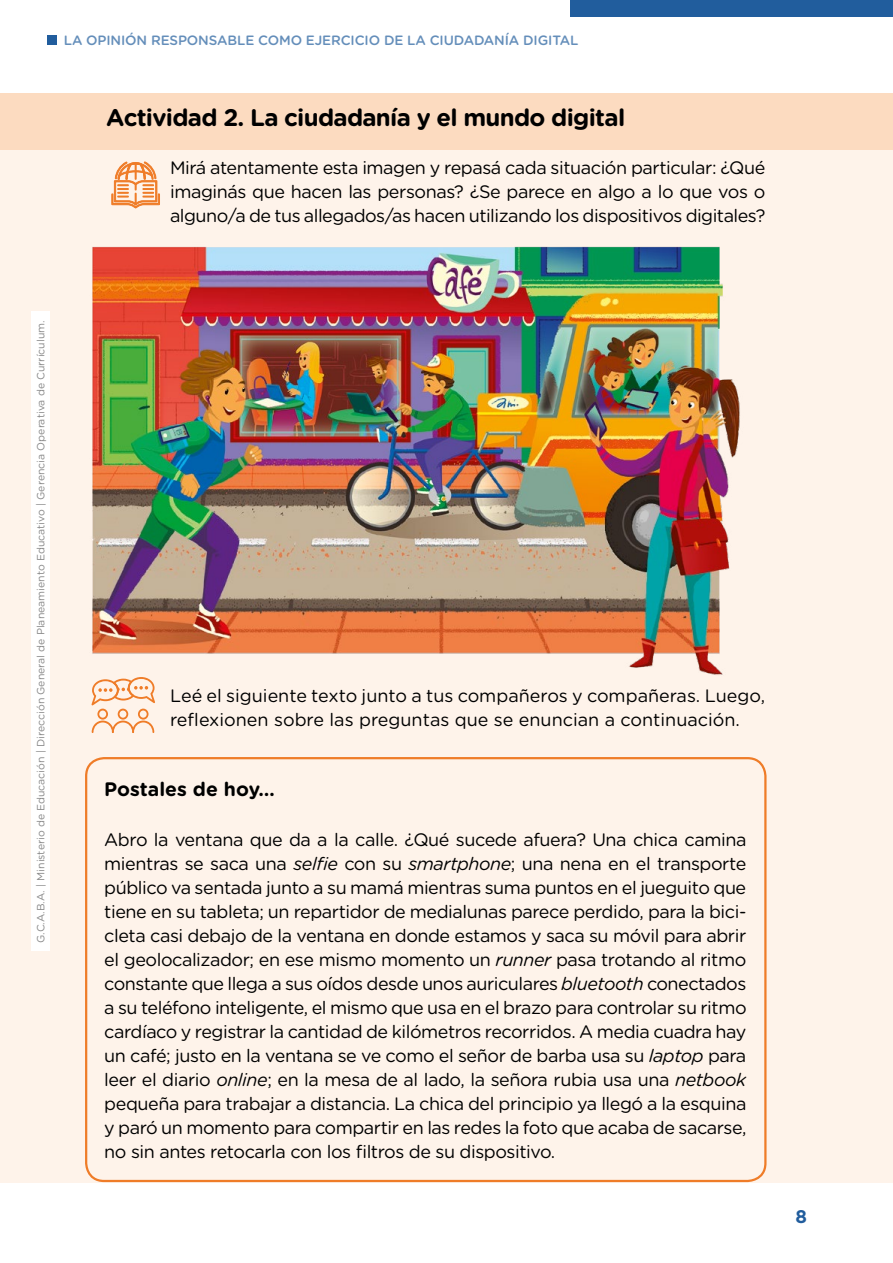
<style>
.page{position:relative;width:893px;height:1263px;background:#fff}
.page>*{position:absolute;margin:0;border:0;box-sizing:border-box;transform-origin:0 0}
.t1{font:700 24px "Gotham Rounded";letter-spacing:-.03em;color:#000}
.t2{font:700 19.5px "Gotham Rounded";color:#000}
.t3{font:700 18.3px "Gotham Rounded";color:#215d9d}
.t4{font:18px/24px "Gotham Rounded";letter-spacing:-.025em;color:#000;text-align:justify}
.t5{font:18px/24px "Gotham Rounded";color:#000}
.t6{font:500 13.5px "Gotham Rounded";letter-spacing:-.01em;color:#648eba}
.t7{font:10.5px "Gotham Rounded";color:#878787}
.s1{font-style:italic}
</style>
<div class="page">
<div style="left:47px;top:35px;width:9px;height:10px;background:#215d9d"></div>
<div style="left:570px;top:0;width:323px;height:17px;background:#215d9d"></div>
<div style="left:0;top:93px;width:893px;height:59px;background:#fcdbc0"></div>
<div style="left:0;top:150px;width:893px;height:72px;background:#fef3ea"></div>
<div style="left:0;top:222px;width:893px;height:24px;background:#fef3ea"></div>
<div style="left:0;top:246px;width:893px;height:24px;background:#fef3ea"></div>
<div style="left:0;top:270px;width:893px;height:24px;background:#fef3ea"></div>
<div style="left:0;top:294px;width:893px;height:24px;background:#fef3ea"></div>
<div style="left:0;top:312px;width:893px;height:54px;background:#fef3ea"></div>
<div style="left:0;top:360px;width:893px;height:54px;background:#fef3ea"></div>
<div style="left:0;top:408px;width:893px;height:54px;background:#fef3ea"></div>
<div style="left:0;top:456px;width:893px;height:54px;background:#fef3ea"></div>
<div style="left:0;top:504px;width:893px;height:54px;background:#fef3ea"></div>
<div style="left:0;top:552px;width:893px;height:54px;background:#fef3ea"></div>
<div style="left:0;top:606px;width:893px;height:24px;background:#fef3ea"></div>
<div style="left:0;top:630px;width:893px;height:24px;background:#fef3ea"></div>
<div style="left:0;top:648px;width:893px;height:78px;background:#fef3ea"></div>
<div style="left:0;top:726px;width:893px;height:24px;background:#fef3ea"></div>
<div style="left:0;top:750px;width:893px;height:24px;background:#fef3ea"></div>
<div style="left:0;top:774px;width:893px;height:24px;background:#fef3ea"></div>
<div style="left:0;top:798px;width:893px;height:24px;background:#fef3ea"></div>
<div style="left:0;top:1158px;width:893px;height:24px;background:#fef3ea"></div>
<img style="left:92px;top:246px;width:648px;height:429px">
<div style="left:0;top:822px;width:888px;height:336px;background:#fef3ea"></div>
<div style="left:85px;top:757px;width:681px;height:425px;border:2px solid #ef7c28;border-radius:18px"></div>
<svg style="left:111px;top:161px;width:49px;height:48px"></svg>
<svg style="left:91px;top:677px;width:64px;height:56px"></svg>
<div style="left:31px;top:312px;width:18px;height:639px;background:#fff"></div>
<p class="t6" style="left:64px;top:31px;width:516px">LA OPINIÓN RESPONSABLE COMO EJERCICIO DE LA CIUDADANÍA DIGITAL</p>
<h1 class="t1" style="left:106px;top:100px;width:520px">Actividad 2. La ciudadanía y el mundo digital</h1>
<p class="t4" style="left:170px;top:155px;width:597px">Mirá atentamente esta imagen y repasá cada situación particular: ¿Qué imaginás que hacen las personas? ¿Se parece en algo a lo que vos o alguno/a de tus allegados/as hacen utilizando los dispositivos digitales?</p>
<p class="t7" style="left:34px;top:943px;width:624px;rotate:-90deg">G.C.A.B.A. | Ministerio de Educación | Dirección General de Planeamiento Educativo | Gerencia Operativa de Currículum.</p>
<p class="t5" style="left:170px;top:683px;width:596px">Leé el siguiente texto junto a tus compañeros y compañeras. Luego, reflexionen sobre las preguntas que se enuncian a continuación.</p>
<p class="t2" style="left:104px;top:775px;width:172px">Postales de hoy…</p>
<p class="t4" style="left:104px;top:827px;width:644px">Abro la ventana que da a la calle. ¿Qué sucede afuera? Una chica camina mientras se saca una <span class="s1">selfie</span> con su <span class="s1">smartphone</span>; una nena en el transporte público va sentada junto a su mamá mientras suma puntos en el jueguito que tiene en su tableta; un repartidor de medialunas parece perdido, para la bici&shy;cleta casi debajo de la ventana en donde estamos y saca su móvil para abrir el geolocalizador; en ese mismo momento un <span class="s1">runner</span> pasa trotando al ritmo constante que llega a sus oídos desde unos auriculares <span class="s1">bluetooth</span> conectados a su teléfono inteligente, el mismo que usa en el brazo para controlar su ritmo cardíaco y registrar la cantidad de kilómetros recorridos. A media cuadra hay un café; justo en la ventana se ve como el señor de barba usa su <span class="s1">laptop</span> para leer el diario <span class="s1">online</span>; en la mesa de al lado, la señora rubia usa una <span class="s1">netbook </span>pequeña para trabajar a distancia. La chica del principio ya llegó a la esquina y paró un momento para compartir en las redes la foto que acaba de sacarse, no sin antes retocarla con los filtros de su dispositivo.</p>
<p class="t3" style="left:795px;top:1203px;width:13px">8</p>
</div>
